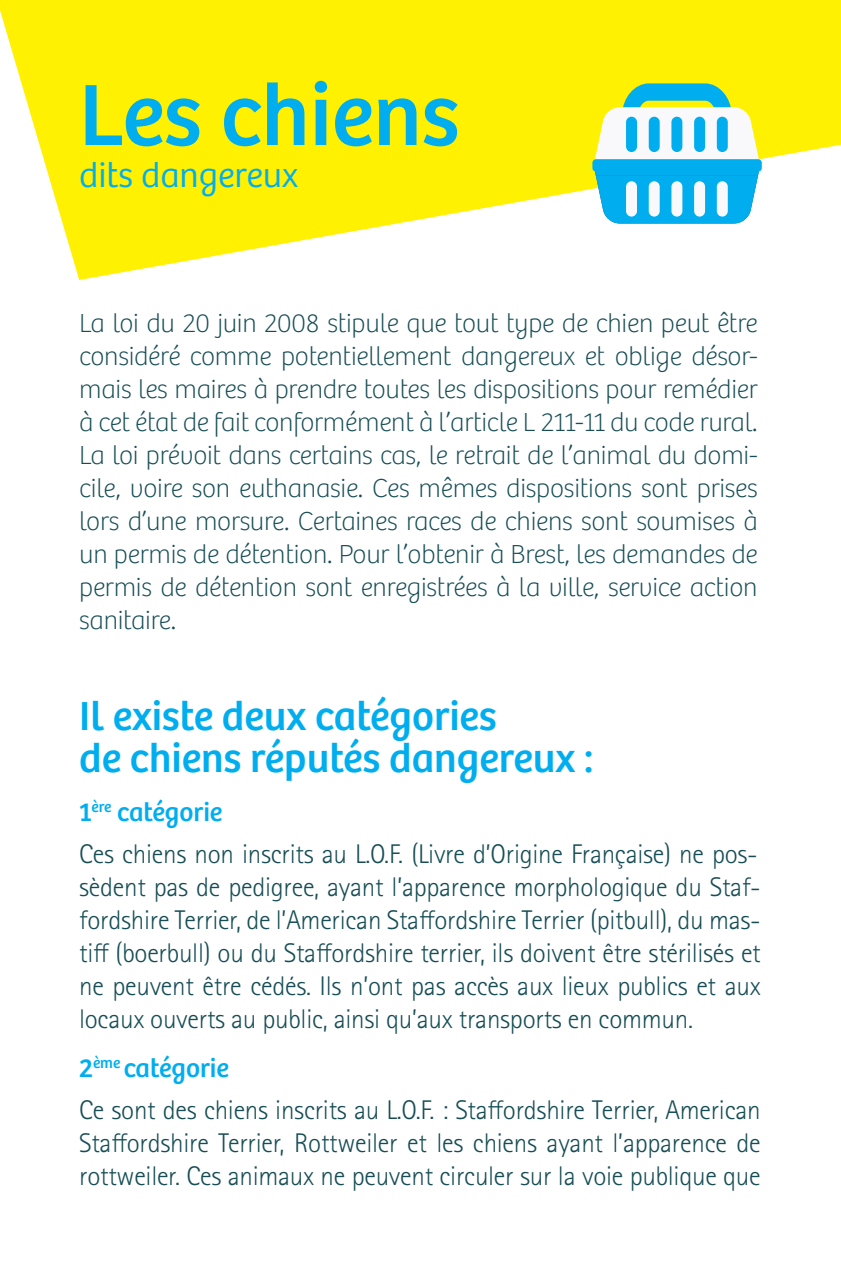
<style>
.page{position:relative;width:841px;height:1266px;background:#fff}
.page>*{position:absolute;margin:0;border:0;box-sizing:border-box;transform-origin:0 0}
.t1{font:90px "Bree";color:#00aeef}
.t2{font:42px/42px "Bree";color:#00aeef}
.t3{font:300 36px "Bree";color:#00aeef}
.t4{font:300 27px/33px "Rotis Sans Serif Pro";letter-spacing:-.01em;color:#174e55;text-align:justify}
.t5{font:100 27px/33px "Bree";letter-spacing:-.01em;color:#174e55;text-align:justify}
.t6{font:27px "Bree";color:#00aeef}
</style>
<div class="page">
<svg style="left:0;top:0;width:840px;height:280px;fill:#fff101"></svg>
<svg style="left:593px;top:83px;width:167px;height:141px"></svg>
<div style="left:592px;top:159px;width:169px;height:13px;background:#00aeef;border-radius:4px"></div>
<div style="left:626px;top:117px;width:10px;height:35px;background:#00aeef;border-radius:5px"></div>
<div style="left:648px;top:117px;width:11px;height:35px;background:#00aeef;border-radius:5px"></div>
<div style="left:671px;top:117px;width:11px;height:35px;background:#00aeef;border-radius:5px"></div>
<div style="left:694px;top:117px;width:11px;height:35px;background:#00aeef;border-radius:5px"></div>
<div style="left:716px;top:117px;width:11px;height:35px;background:#00aeef;border-radius:5px"></div>
<div style="left:626px;top:181px;width:10px;height:36px;background:#f9f9fc;border-radius:5px"></div>
<div style="left:648px;top:181px;width:11px;height:36px;background:#f9f9fc;border-radius:5px"></div>
<div style="left:671px;top:181px;width:11px;height:36px;background:#f9f9fc;border-radius:5px"></div>
<div style="left:694px;top:181px;width:11px;height:36px;background:#f9f9fc;border-radius:5px"></div>
<div style="left:716px;top:181px;width:11px;height:36px;background:#f9f9fc;border-radius:5px"></div>
<h1 class="t1" style="left:79px;top:62px;width:382px">Les chiens</h1>
<h3 class="t3" style="left:79px;top:155px;width:220px">dits dangereux</h3>
<p class="t5" style="left:79px;top:307px;width:680px">La loi du 20 juin 2008 stipule que tout type de chien peut être considéré comme potentiellement dangereux et oblige désor&shy;mais les maires à prendre toutes les dispositions pour remédier à cet état de fait conformément à l’article L 211-11 du code rural.<br>La loi prévoit dans certains cas, le retrait de l’animal du domi&shy;cile, voire son euthanasie. Ces mêmes dispositions sont prises lors d’une morsure. Certaines races de chiens sont soumises à un permis de détention. Pour l’obtenir à Brest, les demandes de permis de détention sont enregistrées à la ville, service action sanitaire.</p>
<h2 class="t2" style="left:79px;top:695px;width:515px">Il existe deux catégories<br>de chiens réputés dangereux :</h2>
<p class="t6" style="left:79px;top:796px;width:145px">1<sup>ère</sup> catégorie</p>
<p class="t4" style="left:79px;top:837px;width:683px">Ces chiens non inscrits au L.O.F. (Livre d’Origine Française) ne pos&shy;sèdent pas de pedigree, ayant l’apparence morphologique du Staf&shy;fordshire Terrier, de l’American Staffordshire Terrier (pitbull), du mas&shy;tiff (boerbull) ou du Staffordshire terrier, ils doivent être stérilisés et ne peuvent être cédés. Ils n’ont pas accès aux lieux publics et aux locaux ouverts au public, ainsi qu’aux transports en commun.</p>
<p class="t6" style="left:79px;top:1052px;width:151px">2<sup>ème</sup> catégorie</p>
<p class="t4" style="left:79px;top:1093px;width:683px">Ce sont des chiens inscrits au L.O.F. : Staffordshire Terrier, American Staffordshire Terrier, Rottweiler et les chiens ayant l’apparence de rottweiler. Ces animaux ne peuvent circuler sur la voie publique que</p>
</div>
